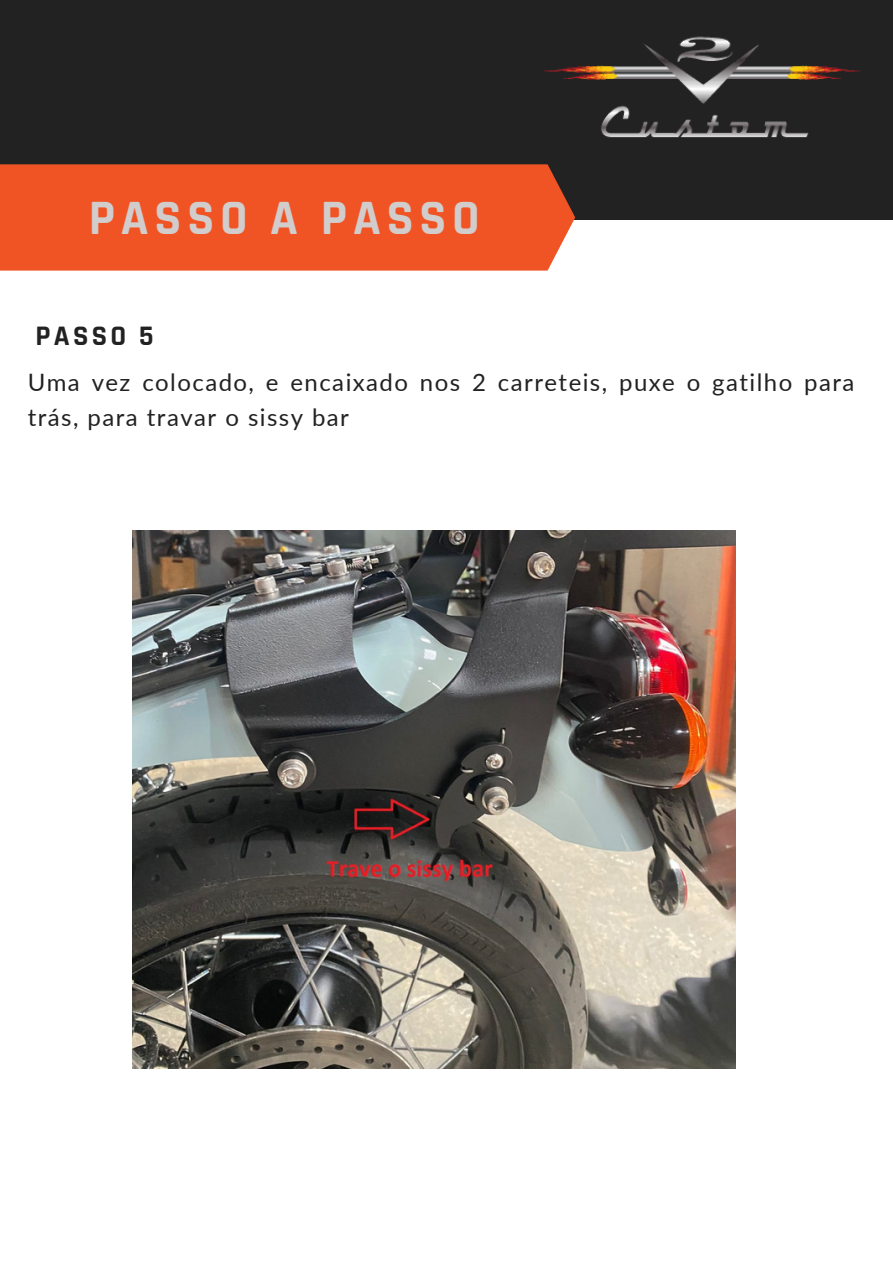
<style>
.page{position:relative;width:893px;height:1264px;background:#fff}
.page>*{position:absolute;margin:0;border:0;box-sizing:border-box;transform-origin:0 0}
.t1{font:700 49.95px "Rajdhani";letter-spacing:.115em;color:#d1cdcd}
.t2{font:700 28.65px "Rajdhani";letter-spacing:.115em;color:#222}
.t3{font:24px/34.8px "Lato";letter-spacing:.06em;color:#222}
</style>
<div class="page">
<div style="left:0;top:0;width:892px;height:220px;background:#222"></div>
<div style="left:0;top:164px;width:575px;height:106px;background:#f15424"></div>
<img style="left:544px;top:36px;width:317px;height:102px">
<img style="left:133px;top:531px;width:602px;height:537px">
<p class="t1" style="left:89px;top:187px;width:392px">PASSO A PASSO</p>
<p class="t2" style="left:35px;top:318px;width:120px">PASSO 5</p>
<p class="t3" style="left:28px;top:365px;width:828px">Uma vez colocado, e encaixado nos 2 carreteis, puxe o gatilho para trás, para travar o sissy bar</p>
</div>
